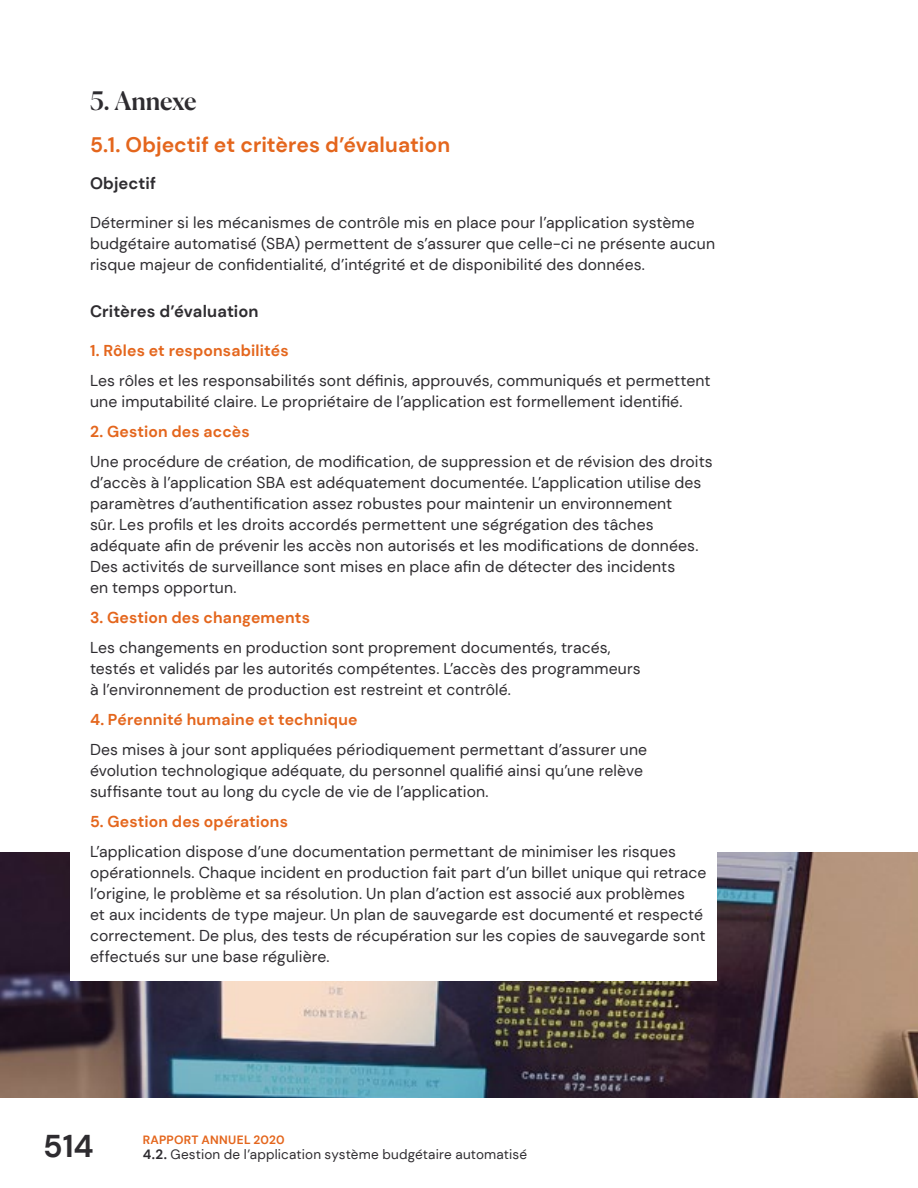
<style>
.page{position:relative;width:918px;height:1188px;background:#fff}
.page>*{position:absolute;margin:0;border:0;box-sizing:border-box;transform-origin:0 0}
.t1{font:700 31.5px "DM Sans";color:#2e2c30}
.t2{font:500 25.5px "Canela";letter-spacing:-.01em;color:#2e2c30}
.t3{font:700 21px "DM Sans";color:#e4661d}
.t4{font:700 16.5px "DM Sans";letter-spacing:.005em;color:#2e2c30}
.t5{font:15.75px/21px "DM Sans";letter-spacing:.005em;color:#2e2c30}
.t6{font:700 15.75px "DM Sans";letter-spacing:.01em;color:#e4661d}
.t7{font:13.5px "DM Sans";letter-spacing:.01em;color:#2e2c30}
.t8{font:700 12px "DM Sans";letter-spacing:.02em;color:#e4661d}
.s1{font-weight:700}
</style>
<div class="page">
<img style="left:0;top:852px;width:918px;height:246px">
<div style="left:71px;top:816px;width:646px;height:165px;background:#fff"></div>
<h2 class="t2" style="left:90px;top:81px;width:108px">5. Annexe</h2>
<h3 class="t3" style="left:90px;top:131px;width:362px">5.1. Objectif et critères d’évaluation</h3>
<p class="t4" style="left:90px;top:173px;width:68px">Objectif</p>
<p class="t5" style="left:90px;top:212px;width:627px">Déterminer si les mécanismes de contrôle mis en place pour l’application système budgétaire automatisé (SBA) permettent de s’assurer que celle-ci ne présente aucun risque majeur de confidentialité, d’intégrité et de disponibilité des données.</p>
<p class="t4" style="left:90px;top:301px;width:170px">Critères d’évaluation</p>
<p class="t6" style="left:90px;top:340px;width:200px">1. Rôles et responsabilités</p>
<p class="t5" style="left:90px;top:370px;width:622px">Les rôles et les responsabilités sont définis, approuvés, communiqués et permettent une imputabilité claire. Le propriétaire de l’application est formellement identifié.</p>
<p class="t6" style="left:90px;top:421px;width:161px">2. Gestion des accès</p>
<p class="t5" style="left:90px;top:451px;width:624px">Une procédure de création, de modification, de suppression et de révision des droits d’accès à l’application SBA est adéquatement documentée. L’application utilise des paramètres d’authentification assez robustes pour maintenir un environnement<br>sûr. Les profils et les droits accordés permettent une ségrégation des tâches adéquate afin de prévenir les accès non autorisés et les modifications de données.<br>Des activités de surveillance sont mises en place afin de détecter des incidents<br>en temps opportun.</p>
<p class="t6" style="left:90px;top:607px;width:222px">3. Gestion des changements</p>
<p class="t5" style="left:90px;top:637px;width:552px">Les changements en production sont proprement documentés, tracés, testés et validés par les autorités compétentes. L’accès des programmeurs à l’environnement de production est restreint et contrôlé.</p>
<p class="t6" style="left:90px;top:709px;width:269px">4. Pérennité humaine et technique</p>
<p class="t5" style="left:90px;top:739px;width:559px">Des mises à jour sont appliquées périodiquement permettant d’assurer une évolution technologique adéquate, du personnel qualifié ainsi qu’une relève suffisante tout au long du cycle de vie de l’application.</p>
<p class="t6" style="left:90px;top:811px;width:200px">5. Gestion des opérations</p>
<p class="t5" style="left:90px;top:841px;width:618px">L’application dispose d’une documentation permettant de minimiser les risques opérationnels. Chaque incident en production fait part d’un billet unique qui retrace l’origine, le problème et sa résolution. Un plan d’action est associé aux problèmes<br>et aux incidents de type majeur. Un plan de sauvegarde est documenté et respecté correctement. De plus, des tests de récupération sur les copies de sauvegarde sont effectués sur une base régulière.</p>
<h1 class="t1" style="left:43px;top:1126px;width:52px">514</h1>
<p class="t8" style="left:143px;top:1132px;width:143px">RAPPORT ANNUEL 2020</p>
<p class="t7" style="left:143px;top:1146px;width:386px"><span class="s1">4.2.</span> Gestion de l’application système budgétaire automatisé</p>
</div>
